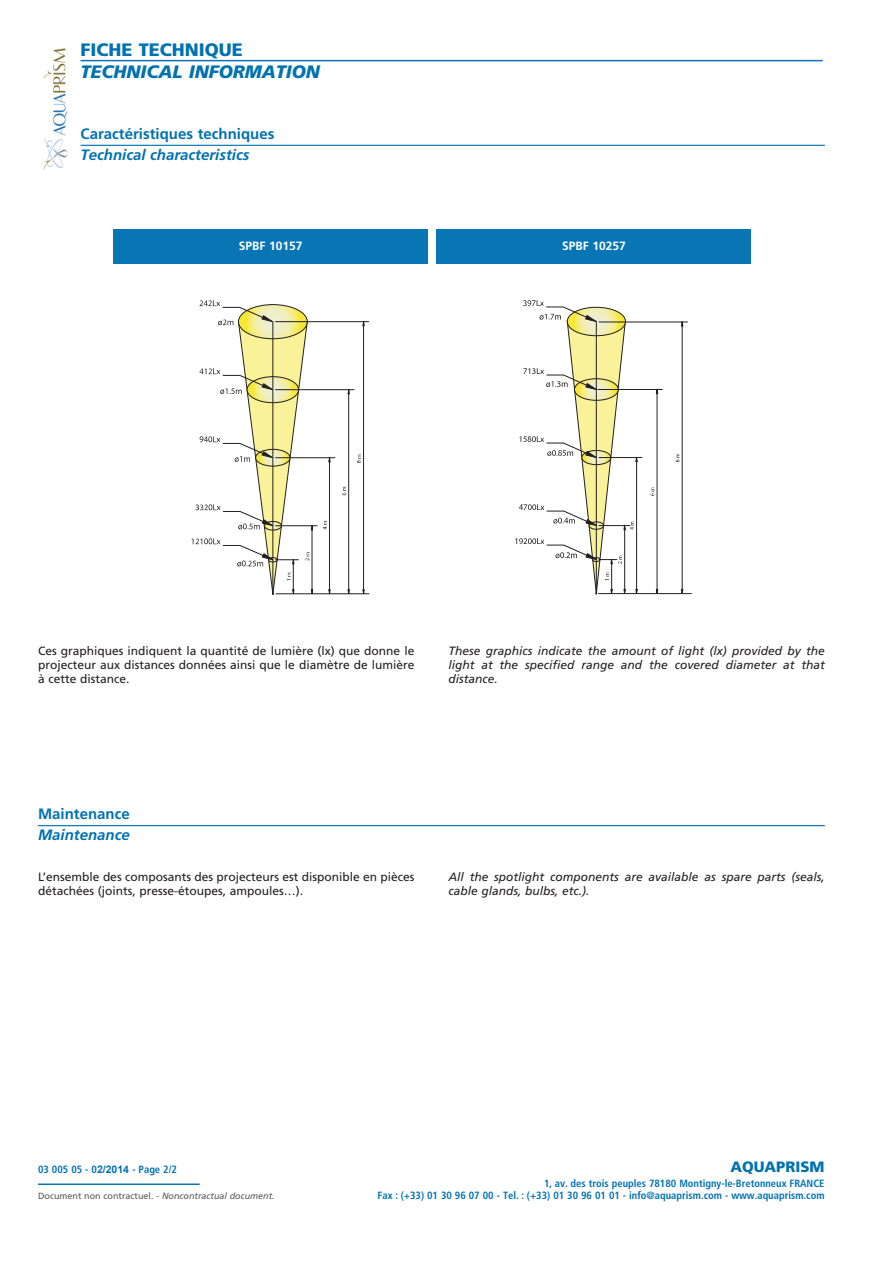
<style>
.page{position:relative;width:893px;height:1263px;background:#fff}
.page>*{position:absolute;margin:0;border:0;box-sizing:border-box;transform-origin:0 0}
.t1{font:italic 900 18px "Frutiger";color:#0071b1}
.t2{font:900 18px "Frutiger";color:#0071b1}
.t3{font:700 15px "Frutiger";color:#0071b1}
.t4{font:italic 700 15px "Frutiger";color:#0071b1}
.t5{font:900 15px "Frutiger";color:#0071b1}
.t6{font:12px/14.4px "Frutiger";color:#231f20}
.t7{font:italic 12px/14.4px "Frutiger";color:#231f20}
.t8{font:700 12px "Frutiger";color:#fff}
.t9{font:700 condensed 10.5px/12.8px "Frutiger";color:#0071b1;text-align:right}
.t10{font:italic 9px "Frutiger";color:#57585a}
.s1{font-family:"Arial";font-stretch:normal}
.s2{font-style:normal}
</style>
<div class="page">
<hr style="left:81px;top:60px;width:742px;height:1px;background:#0876b4">
<hr style="left:81px;top:145px;width:744px;height:1px;background:#0876b4">
<hr style="left:38px;top:1184px;width:162px;height:1px;background:#0876b4">
<hr style="left:38px;top:825px;width:787px;height:1px;background:#0876b4">
<hr style="left:598px;top:593px;width:93px;height:1px;background:#231f20">
<hr style="left:682px;top:326px;width:1px;height:263px;background:#231f20">
<svg style="left:676px;top:454px;width:3px;height:8px"></svg>
<hr style="left:657px;top:394px;width:1px;height:195px;background:#231f20">
<svg style="left:650px;top:488px;width:4px;height:8px"></svg>
<hr style="left:599px;top:322px;width:88px;height:1px;background:#231f20">
<hr style="left:598px;top:389px;width:64px;height:1px;background:#231f20">
<hr style="left:599px;top:457px;width:43px;height:1px;background:#231f20">
<svg style="left:515px;top:300px;width:122px;height:294px"></svg>
<hr style="left:596px;top:321px;width:1px;height:273px;background:#231f20">
<hr style="left:276px;top:594px;width:93px;height:1px;background:#231f20">
<hr style="left:363px;top:326px;width:1px;height:264px;background:#231f20">
<svg style="left:357px;top:455px;width:4px;height:8px"></svg>
<hr style="left:348px;top:394px;width:1px;height:196px;background:#231f20">
<svg style="left:342px;top:487px;width:4px;height:8px"></svg>
<hr style="left:329px;top:462px;width:1px;height:128px;background:#231f20">
<svg style="left:323px;top:521px;width:4px;height:8px"></svg>
<hr style="left:275px;top:321px;width:94px;height:1px;background:#231f20">
<hr style="left:275px;top:389px;width:79px;height:1px;background:#231f20">
<hr style="left:275px;top:457px;width:60px;height:1px;background:#231f20">
<hr style="left:275px;top:526px;width:42px;height:1px;background:#231f20">
<svg style="left:192px;top:300px;width:121px;height:294px"></svg>
<div style="left:113px;top:230px;width:315px;height:34px;background:#0876b4"></div>
<div style="left:436px;top:230px;width:315px;height:34px;background:#0876b4"></div>
<img style="left:43px;top:48px;width:25px;height:122px">
<h1 class="t2" style="left:81px;top:43px;width:164px">FICHE TECHNIQUE</h1>
<h1 class="t1" style="left:81px;top:64px;width:241px">TECHNICAL INFORMATION</h1>
<p class="t3" style="left:81px;top:128px;width:195px">Caractéristiques techniques</p>
<p class="t4" style="left:81px;top:149px;width:170px">Technical characteristics</p>
<p class="t8" style="left:239px;top:241px;width:65px">SPBF 10157</p>
<p class="t8" style="left:562px;top:241px;width:65px">SPBF 10257</p>
<p class="t6" style="left:38px;top:644px;width:378px;text-align:justify">Ces graphiques indiquent la quantité de lumière (lx) que donne le projecteur aux distances données ainsi que le diamètre de lumière à cette distance.</p>
<p class="t7" style="left:448px;top:644px;width:378px;text-align:justify">These graphics indicate the amount of light (lx) provided by the light at the specified range and the covered diameter at that distance.</p>
<p class="t3" style="left:38px;top:808px;width:93px">Maintenance</p>
<p class="t4" style="left:38px;top:829px;width:93px">Maintenance</p>
<p class="t6" style="left:38px;top:870px;width:378px">L’ensemble des composants des projecteurs est disponible en pièces détachées (joints, presse-étoupes, ampoules…).</p>
<p class="t7" style="left:448px;top:870px;width:378px">All the spotlight components are available as spare parts (seals, cable glands, bulbs, etc.).</p>
<p class="t9" style="left:38px;top:1163px;width:140px">03 005 05 - 0<span class="s1">2/2014</span> - Page 2/2</p>
<p class="t10" style="left:38px;top:1193px;width:238px"><span class="s2">Document non contractuel.</span> - Noncontractual document.</p>
<p class="t5" style="left:730px;top:1161px;width:96px">AQUAPRISM</p>
<p class="t9" style="left:378px;top:1177px;width:448px">1, av. des trois peuples 78180 Montigny-le-Bretonneux FRANCE<br>Fax : (+33) 01 30 96 07 00 - Tel. : (+33) 01 30 96 01 01 - info@aquaprism.com - www.aquaprism.com</p>
</div>
